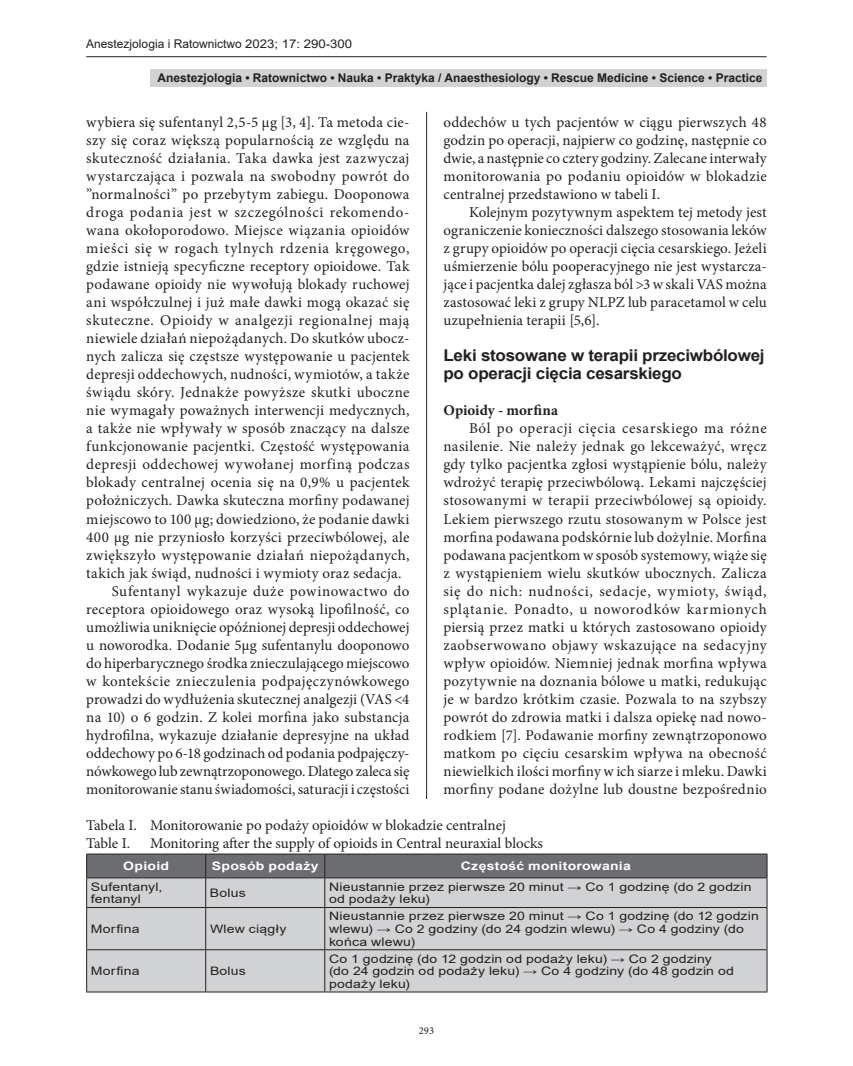
<style>
.page{position:relative;width:853px;height:1066px;background:#fff}
.page>*{position:absolute;margin:0;border:0;box-sizing:border-box;transform-origin:0 0}
.t1{font:700 16.2px/18px "Arial";letter-spacing:-.015em;color:#231f20;scale:1.05 1}
.t2{font:15px/18px "Minion Pro";letter-spacing:.015em;color:#231f20;text-align:justify}
.t3{font:15px "Minion Pro";letter-spacing:-.005em;color:#231f20}
.t4{font:15px "Minion Pro";letter-spacing:.04em;color:#231f20}
.t5{font:15px "Minion Pro";letter-spacing:-.015em;color:#231f20}
.t6{font:15px "Minion Pro";letter-spacing:.035em;color:#231f20}
.t7{font:700 15px "Minion Pro";letter-spacing:-.005em;color:#231f20}
.t8{font:700 12px "Arial";color:#231f20}
.t9{font:12px "Arial";color:#231f20}
.t10{font:11.7px/12.6px "Arial";letter-spacing:.015em;color:#231f20;scale:1.2 1}
.t11{font:700 11.7px "Arial";letter-spacing:.02em;color:#fff;scale:1.2 1}
.t12{font:10.5px "Minion Pro";color:#231f20}
</style>
<div class="page">
<hr style="left:426px;top:112px;width:1px;height:880px;background:#231f20">
<hr style="left:86px;top:56px;width:681px;height:1px;background:#231f20">
<div style="left:150px;top:69px;width:617px;height:17px;background:#d1d2d4"></div>
<div style="left:87px;top:908px;width:680px;height:83px;background:#d1d2d4"></div>
<hr style="left:86px;top:907px;width:120px;height:1px;background:#231f20">
<hr style="left:206px;top:907px;width:119px;height:1px;background:#231f20">
<hr style="left:205px;top:907px;width:1px;height:42px;background:#231f20">
<hr style="left:325px;top:907px;width:442px;height:1px;background:#231f20">
<hr style="left:324px;top:907px;width:1px;height:42px;background:#231f20">
<hr style="left:86px;top:949px;width:120px;height:1px;background:#231f20">
<hr style="left:206px;top:949px;width:119px;height:1px;background:#231f20">
<hr style="left:205px;top:950px;width:1px;height:41px;background:#231f20">
<hr style="left:325px;top:949px;width:442px;height:1px;background:#231f20">
<hr style="left:324px;top:950px;width:1px;height:41px;background:#231f20">
<hr style="left:86px;top:907px;width:1px;height:42px;background:#231f20">
<hr style="left:767px;top:907px;width:1px;height:42px;background:#231f20">
<hr style="left:86px;top:950px;width:1px;height:41px;background:#231f20">
<hr style="left:767px;top:950px;width:1px;height:41px;background:#231f20">
<hr style="left:86px;top:991px;width:120px;height:1px;background:#231f20">
<hr style="left:206px;top:991px;width:119px;height:1px;background:#231f20">
<hr style="left:325px;top:991px;width:442px;height:1px;background:#231f20">
<hr style="left:86px;top:853px;width:120px;height:1px;background:#231f20">
<hr style="left:206px;top:853px;width:119px;height:1px;background:#231f20">
<hr style="left:325px;top:853px;width:442px;height:1px;background:#231f20">
<svg style="left:86px;top:854px;width:682px;height:53px;background:#a1a2a4"></svg>
<hr style="left:86px;top:877px;width:120px;height:1px;background:#231f20">
<hr style="left:206px;top:877px;width:119px;height:1px;background:#231f20">
<hr style="left:325px;top:877px;width:442px;height:1px;background:#231f20">
<p class="t9" style="left:86px;top:36px;width:267px">Anestezjologia i Ratownictwo 2023; 17: 290-300</p>
<p class="t8" style="left:157px;top:69px;width:606px">Anestezjologia • Ratownictwo • Nauka • Praktyka / Anaesthesiology • Rescue Medicine • Science • Practice</p>
<p class="t2" style="left:86px;top:114px;width:325px">wybiera się sufentanyl 2,5-5 µg [3, 4]. Ta metoda cie-</p>
<p class="t2" style="left:86px;top:132px;width:325px">szy się coraz większą popularnością ze względu na</p>
<p class="t2" style="left:86px;top:150px;width:325px">skuteczność działania. Taka dawka jest zazwyczaj</p>
<p class="t6" style="left:86px;top:166px;width:325px">wystarczająca i pozwala na swobodny powrót do</p>
<p class="t2" style="left:86px;top:186px;width:325px">”normalności” po przebytym zabiegu. Dooponowa</p>
<p class="t4" style="left:86px;top:202px;width:325px">droga podania jest w szczególności rekomendo-</p>
<p class="t2" style="left:86px;top:222px;width:325px">wana okołoporodowo. Miejsce wiązania opioidów</p>
<p class="t4" style="left:86px;top:238px;width:325px">mieści się w rogach tylnych rdzenia kręgowego,</p>
<p class="t2" style="left:86px;top:258px;width:325px">gdzie istnieją specyficzne receptory opioidowe. Tak</p>
<p class="t2" style="left:86px;top:276px;width:325px">podawane opioidy nie wywołują blokady ruchowej</p>
<p class="t2" style="left:86px;top:294px;width:325px">ani współczulnej i już małe dawki mogą okazać się</p>
<p class="t2" style="left:86px;top:312px;width:325px">skuteczne. Opioidy w analgezji regionalnej mają</p>
<p class="t2" style="left:86px;top:330px;width:325px">niewiele działań niepożądanych. Do skutków ubocz-</p>
<p class="t2" style="left:86px;top:348px;width:325px">nych zalicza się częstsze występowanie u pacjentek</p>
<p class="t2" style="left:86px;top:366px;width:325px">depresji oddechowych, nudności, wymiotów, a także</p>
<p class="t2" style="left:86px;top:384px;width:325px">świądu skóry. Jednakże powyższe skutki uboczne</p>
<p class="t2" style="left:86px;top:402px;width:325px">nie wymagały poważnych interwencji medycznych,</p>
<p class="t2" style="left:86px;top:420px;width:325px">a także nie wpływały w sposób znaczący na dalsze</p>
<p class="t2" style="left:86px;top:438px;width:325px">funkcjonowanie pacjentki. Częstość występowania</p>
<p class="t2" style="left:86px;top:456px;width:325px">depresji oddechowej wywołanej morfiną podczas</p>
<p class="t2" style="left:86px;top:474px;width:325px">blokady centralnej ocenia się na 0,9% u pacjentek</p>
<p class="t2" style="left:86px;top:492px;width:325px">położniczych. Dawka skuteczna morfiny podawanej</p>
<p class="t2" style="left:86px;top:510px;width:325px">miejscowo to 100 µg; dowiedziono, że podanie dawki</p>
<p class="t2" style="left:86px;top:528px;width:325px">400 µg nie przyniosło korzyści przeciwbólowej, ale</p>
<p class="t2" style="left:86px;top:546px;width:325px">zwiększyło występowanie działań niepożądanych,</p>
<p class="t2" style="left:86px;top:564px;width:317px">takich jak świąd, nudności i wymioty oraz sedacja.</p>
<p class="t4" style="left:112px;top:580px;width:299px">Sufentanyl wykazuje duże powinowactwo do</p>
<p class="t2" style="left:86px;top:600px;width:325px">receptora opioidowego oraz wysoką lipofilność, co</p>
<p class="t2" style="left:86px;top:618px;width:325px">umożliwia uniknięcie opóźnionej depresji oddechowej</p>
<p class="t3" style="left:86px;top:634px;width:325px">u noworodka. Dodanie 5µg sufentanylu dooponowo</p>
<p class="t3" style="left:86px;top:652px;width:325px">do hiperbarycznego środka znieczulającego miejscowo</p>
<p class="t2" style="left:86px;top:672px;width:325px">w kontekście znieczulenia podpajęczynówkowego</p>
<p class="t2" style="left:86px;top:690px;width:325px">prowadzi do wydłużenia skutecznej analgezji (VAS &lt;4</p>
<p class="t2" style="left:86px;top:708px;width:325px">na 10) o 6 godzin. Z kolei morfina jako substancja</p>
<p class="t2" style="left:86px;top:726px;width:325px">hydrofilna, wykazuje działanie depresyjne na układ</p>
<p class="t2" style="left:86px;top:744px;width:325px">oddechowy po 6-18 godzinach od podania podpajęczy-</p>
<p class="t5" style="left:86px;top:760px;width:325px">nówkowego lub zewnątrzoponowego. Dlatego zaleca się</p>
<p class="t3" style="left:86px;top:778px;width:325px">monitorowanie stanu świadomości, saturacji i częstości</p>
<p class="t2" style="left:443px;top:114px;width:325px">oddechów u tych pacjentów w ciągu pierwszych 48 godzin po operacji, najpierw co godzinę, następnie co dwie, a następnie co cztery godziny. Zalecane interwały monitorowania po podaniu opioidów w blokadzie centralnej przedstawiono w tabeli I.</p>
<p class="t2" style="left:443px;top:204px;width:325px;text-indent:26px">Kolejnym pozytywnym aspektem tej metody jest ograniczenie konieczności dalszego stosowania leków z grupy opioidów po operacji cięcia cesarskiego. Jeżeli uśmierzenie bólu pooperacyjnego nie jest wystarcza&shy;jące i pacjentka dalej zgłasza ból &gt;3 w skali VAS można zastosować leki z grupy NLPZ lub paracetamol w celu uzupełnienia terapii [5,6].</p>
<p class="t1" style="left:443px;top:347px;width:307px">Leki stosowane w terapii przeciwbólowej po operacji cięcia cesarskiego</p>
<p class="t7" style="left:443px;top:400px;width:116px">Opioidy - morfina</p>
<p class="t2" style="left:443px;top:420px;width:325px;text-indent:26px">Ból po operacji cięcia cesarskiego ma różne nasilenie. Nie należy jednak go lekceważyć, wręcz gdy tylko pacjentka zgłosi wystąpienie bólu, należy wdrożyć terapię przeciwbólową. Lekami najczęściej stosowanymi w terapii przeciwbólowej są opioidy.<br>Lekiem pierwszego rzutu stosowanym w Polsce jest morfina podawana podskórnie lub dożylnie. Morfina podawana pacjentkom w sposób systemowy, wiąże się z wystąpieniem wielu skutków ubocznych. Zalicza się do nich: nudności, sedacje, wymioty, świąd, splątanie. Ponadto, u noworodków karmionych piersią przez matki u których zastosowano opioidy zaobserwowano objawy wskazujące na sedacyjny wpływ opioidów. Niemniej jednak morfina wpływa pozytywnie na doznania bólowe u matki, redukując je w bardzo krótkim czasie. Pozwala to na szybszy powrót do zdrowia matki i dalsza opiekę nad nowo&shy;rodkiem [7]. Podawanie morfiny zewnątrzoponowo matkom po cięciu cesarskim wpływa na obecność niewielkich ilości morfiny w ich siarze i mleku. Dawki morfiny podane dożylne lub doustne bezpośrednio</p>
<p class="t2" style="left:86px;top:816px;width:421px">Tabela I. Monitorowanie po podaży opioidów w blokadzie centralnej<br>Table I.</p>
<p class="t3" style="left:150px;top:832px;width:395px">Monitoring after the supply of opioids in Central neuraxial blocks</p>
<p class="t11" style="left:123px;top:857px;width:40px">Opioid</p>
<p class="t11" style="left:212px;top:857px;width:90px">Sposób podaży</p>
<p class="t11" style="left:461px;top:857px;width:143px">Częstość monitorowania</p>
<p class="t10" style="left:91px;top:880px;width:61px">Sufentanyl, fentanyl</p>
<p class="t10" style="left:210px;top:886px;width:31px">Bolus</p>
<p class="t10" style="left:329px;top:880px;width:353px">Nieustannie przez pierwsze 20 minut → Co 1 godzinę (do 2 godzin od podaży leku)</p>
<p class="t10" style="left:91px;top:922px;width:42px">Morfina</p>
<p class="t10" style="left:210px;top:922px;width:65px">Wlew ciągły</p>
<p class="t10" style="left:329px;top:909px;width:360px">Nieustannie przez pierwsze 20 minut → Co 1 godzinę (do 12 godzin wlewu) → Co 2 godziny (do 24 godzin wlewu) → Co 4 godziny (do końca wlewu)</p>
<p class="t10" style="left:91px;top:964px;width:42px">Morfina</p>
<p class="t10" style="left:210px;top:964px;width:31px">Bolus</p>
<p class="t10" style="left:329px;top:952px;width:339px">Co 1 godzinę (do 12 godzin od podaży leku) → Co 2 godziny (do 24 godzin od podaży leku) → Co 4 godziny (do 48 godzin od podaży leku)</p>
<p class="t12" style="left:419px;top:1023px;width:17px">293</p>
</div>
